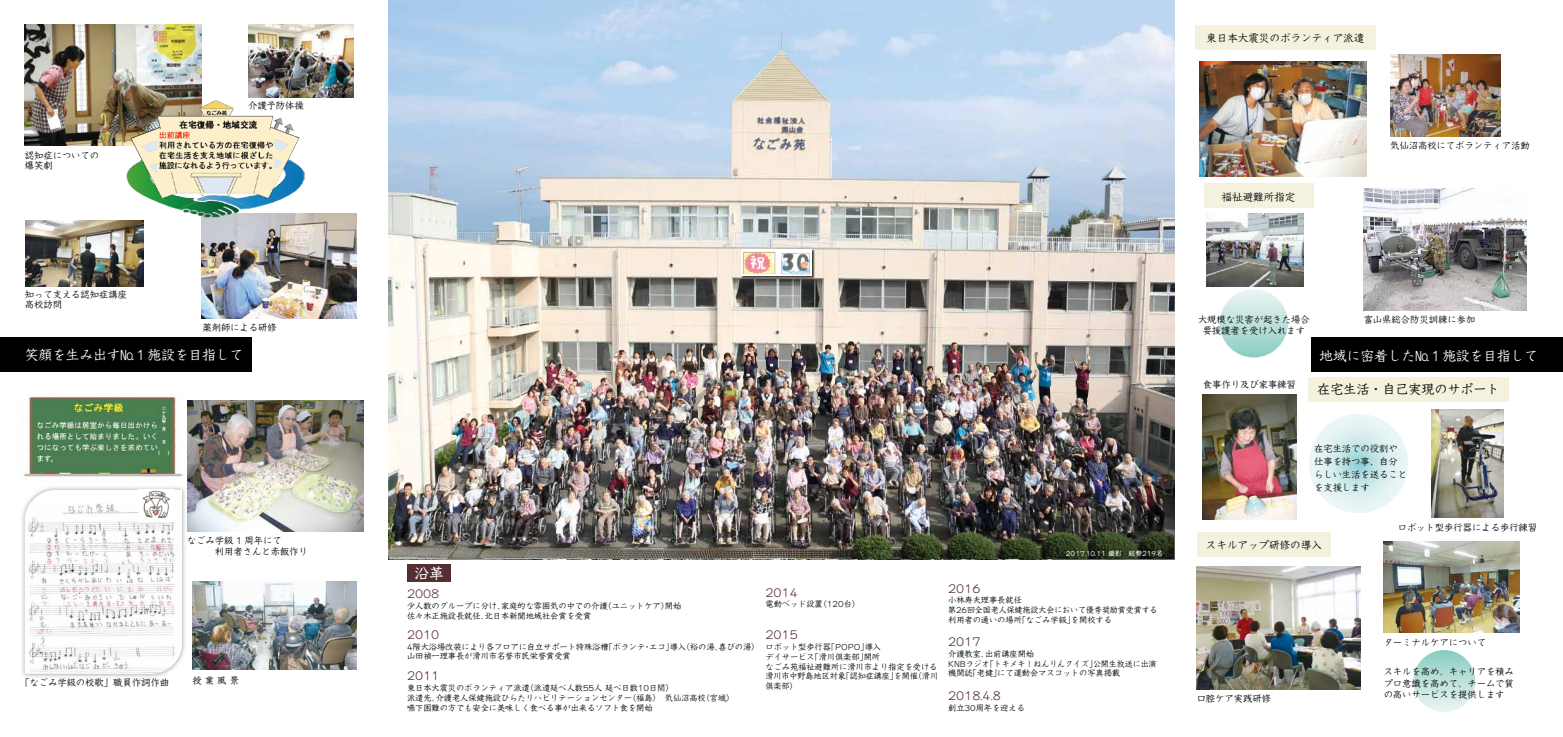
<style>
.page{position:relative;width:1563px;height:737px;background:#fff}
.page>*{position:absolute;margin:0;border:0;box-sizing:border-box;transform-origin:0 0}
.t1{font:500 14.88px "Kyoka ICA Pro";color:#fff}
.t2{font:13.65px "Kyoka ICA Pro";color:#fff}
.t3{font:13.04px "Kyoka ICA Pro";color:#000}
.t4{font:11.81px "Kyoka ICA Pro";color:#552e31}
.t5{font:10.5px "Kyoka ICA Pro";color:#000}
.t6{font:9.28px/10.5px "Kyoka ICA Pro";color:#000}
.t7{font:8.22px/9.7px "Kyoka ICA Pro";color:#000}
.t8{font:500 6.83px "Kyoka ICA Pro";color:#fff}
</style>
<div class="page">
<div style="left:1219px;top:289px;width:69px;height:68px;background:linear-gradient(to bottom,#eef6f6,#8dcdc2);border-radius:34px"></div>
<div style="left:1413px;top:650px;width:62px;height:62px;background:linear-gradient(to bottom,#8bccc0,#eaf5f4);border-radius:31px"></div>
<svg style="left:1309px;top:414px;width:99px;height:99px;background:#d9eeee"></svg>
<img style="left:20px;top:473px;width:194px;height:204px">
<div style="left:407px;top:564px;width:44px;height:17px;background:#552e31"></div>
<img style="left:388px;top:0;width:786px;height:559px">
<img style="left:815px;top:341px;width:34px;height:50px">
<img style="left:738px;top:247px;width:78px;height:33px">
<img style="left:25px;top:25px;width:176px;height:120px">
<img style="left:248px;top:25px;width:106px;height:72px">
<img style="left:202px;top:214px;width:154px;height:105px">
<img style="left:26px;top:221px;width:118px;height:66px">
<div style="left:0;top:337px;width:252px;height:35px;background:#000"></div>
<div style="left:1311px;top:337px;width:252px;height:35px;background:#000"></div>
<div style="left:1196px;top:25px;width:179px;height:25px;background:#f5f1df"></div>
<div style="left:1204px;top:183px;width:109px;height:25px;background:#f5f1df"></div>
<div style="left:1307px;top:376px;width:201px;height:25px;background:#f5f1df"></div>
<div style="left:1196px;top:532px;width:134px;height:24px;background:#f5f1df"></div>
<img style="left:21px;top:395px;width:161px;height:85px">
<img style="left:187px;top:400px;width:176px;height:132px">
<svg style="left:25px;top:490px;width:157px;height:184px"></svg>
<img style="left:25px;top:502px;width:157px;height:171px">
<img style="left:138px;top:489px;width:36px;height:32px">
<img style="left:1390px;top:54px;width:110px;height:83px">
<img style="left:1363px;top:188px;width:163px;height:123px">
<img style="left:1206px;top:214px;width:98px;height:73px">
<img style="left:1431px;top:409px;width:72px;height:108px">
<img style="left:1202px;top:395px;width:94px;height:125px">
<img style="left:1196px;top:567px;width:164px;height:122px">
<img style="left:1383px;top:541px;width:136px;height:91px">
<img style="left:126px;top:100px;width:178px;height:117px">
<img style="left:192px;top:582px;width:164px;height:87px">
<img style="left:1199px;top:61px;width:167px;height:115px">
<p class="t6" style="left:25px;top:149px;width:76px">認知症についての爆笑劇</p>
<p class="t6" style="left:25px;top:288px;width:104px">知って支える認知症講座高校訪問</p>
<p class="t6" style="left:248px;top:99px;width:57px">介護予防体操</p>
<p class="t6" style="left:202px;top:321px;width:76px">薬剤師による研修</p>
<h2 class="t2" style="left:25px;top:344px;width:220px">笑顔を生み出す№１施設を目指して</h2>
<p class="t6" style="left:187px;top:534px;width:122px">なごみ学級 1 周年にて<br>　　　利用者さんと赤飯作り</p>
<p class="t6" style="left:20px;top:676px;width:150px">「なごみ学級の校歌」職員作詞作曲</p>
<p class="t6" style="left:192px;top:673px;width:48px">授業風景</p>
<p class="t5" style="left:1206px;top:30px;width:160px">東日本大震災のボランティア派遣</p>
<p class="t5" style="left:1221px;top:189px;width:75px">福祉避難所指定</p>
<p class="t6" style="left:1390px;top:139px;width:141px">気仙沼高校にてボランティア活動</p>
<p class="t6" style="left:1198px;top:313px;width:113px">大規模な災害が起きた場合</p>
<p class="t6" style="left:1202px;top:324px;width:104px">要援護者を受け入れます</p>
<p class="t6" style="left:1363px;top:313px;width:113px">富山県総合防災訓練に参加</p>
<h2 class="t2" style="left:1319px;top:345px;width:220px">地域に密着した№１施設を目指して</h2>
<p class="t6" style="left:1203px;top:378px;width:95px">食事作り及び家事練習</p>
<h3 class="t3" style="left:1317px;top:379px;width:184px">在宅生活・自己実現のサポート</h3>
<p class="t6" style="left:1314px;top:440px;width:95px;line-height:13px">在宅生活での役割や仕事を持つ事、自分らしい生活を送ることを支援します</p>
<p class="t6" style="left:1397px;top:521px;width:141px">ロボット型歩行器による歩行練習</p>
<p class="t8" style="left:1066px;top:548px;width:99px">2017.10.11 撮影　総勢219名</p>
<p class="t5" style="left:1206px;top:537px;width:117px">スキルアップ研修の導入</p>
<h1 class="t1" style="left:414px;top:561px;width:31px">沿革</h1>
<h3 class="t4" style="left:407px;top:584px;width:34px">2008</h3>
<h3 class="t4" style="left:407px;top:625px;width:34px">2010</h3>
<h3 class="t4" style="left:407px;top:666px;width:34px">2011</h3>
<p class="t7" style="left:485px;top:600px;width:108px;text-indent:-78px">少人数のグループに分け、<br>北日本新聞地域社会賞を受賞</p>
<p class="t7" style="left:603px;top:600px;width:67px">（ユニットケア）</p>
<p class="t7" style="left:501px;top:600px;width:108px">家庭的な雰囲気の中での介護</p>
<p class="t7" style="left:665px;top:600px;width:18px">開始</p>
<p class="t7" style="left:407px;top:610px;width:83px">佐々木正施設長就任、</p>
<p class="t7" style="left:718px;top:640px;width:42px">喜びの湯(</p>
<p class="t7" style="left:649px;top:640px;width:26px">エコ」</p>
<p class="t7" style="left:682px;top:640px;width:42px">（裕の湯、</p>
<p class="t7" style="left:407px;top:640px;width:203px">4階大浴場改装により各フロアに自立サポート特殊浴槽山田禎一理事長が滑川市名誉市民栄誉賞受賞</p>
<p class="t7" style="left:526px;top:682px;width:149px">（派遣延べ人数55人延べ日数10日間(</p>
<p class="t7" style="left:604px;top:640px;width:42px">「ボランテ</p>
<p class="t7" style="left:670px;top:640px;width:18px">導入</p>
<p class="t7" style="left:643px;top:640px;width:10px">・</p>
<p class="t7" style="left:407px;top:682px;width:124px">東日本大震災のボランティア派遣</p>
<p class="t7" style="left:628px;top:692px;width:79px">（福島）　気仙沼高校</p>
<p class="t7" style="left:702px;top:692px;width:34px">（宮城(</p>
<p class="t7" style="left:436px;top:692px;width:198px">介護老人保健施設ひらたリハビリテーションセンター</p>
<p class="t7" style="left:407px;top:692px;width:247px">派遣先、<br>嚥下困難の方でも安全に美味しく食べる事が出来るソフト食を開始</p>
<h3 class="t4" style="left:765px;top:583px;width:34px">2014</h3>
<h3 class="t4" style="left:765px;top:625px;width:34px">2015</h3>
<p class="t7" style="left:819px;top:598px;width:43px">（120台(</p>
<p class="t7" style="left:765px;top:598px;width:59px">電動ベッド設置</p>
<p class="t7" style="left:827px;top:641px;width:43px">「POPO」</p>
<p class="t7" style="left:765px;top:641px;width:67px">ロボット型歩行器</p>
<p class="t7" style="left:864px;top:641px;width:18px">導入</p>
<p class="t7" style="left:810px;top:651px;width:59px">「滑川倶楽部」</p>
<p class="t7" style="left:864px;top:651px;width:18px">開所</p>
<p class="t7" style="left:765px;top:651px;width:51px">デイサービス</p>
<p class="t7" style="left:765px;top:660px;width:173px">なごみ苑福祉避難所に滑川市より指定を受ける</p>
<p class="t7" style="left:914px;top:670px;width:26px">（滑川</p>
<p class="t7" style="left:842px;top:670px;width:58px">「認知症講座」</p>
<p class="t7" style="left:765px;top:670px;width:82px">滑川市中野島地区対象倶楽部(</p>
<p class="t7" style="left:894px;top:670px;width:26px">を開催</p>
<h3 class="t4" style="left:948px;top:579px;width:34px">2016</h3>
<p class="t7" style="left:948px;top:594px;width:75px">小林寿夫理事長就任</p>
<p class="t7" style="left:948px;top:604px;width:211px">第26回全国老人保健施設大会において優秀奨励賞受賞する</p>
<p class="t7" style="left:1071px;top:613px;width:42px">を開校する</p>
<p class="t7" style="left:1018px;top:613px;width:59px">「なごみ学級」</p>
<p class="t7" style="left:948px;top:613px;width:75px">利用者の通いの場所</p>
<p class="t7" style="left:985px;top:648px;width:51px">出前講座開始</p>
<h3 class="t4" style="left:948px;top:631px;width:34px">2017</h3>
<p class="t7" style="left:948px;top:648px;width:42px">介護教室、</p>
<p class="t7" style="left:986px;top:657px;width:113px">「トキメキ！ねんりんクイズ」</p>
<p class="t7" style="left:948px;top:657px;width:43px">KNBラジオ</p>
<p class="t7" style="left:1093px;top:657px;width:65px">公開生放送に出演</p>
<p class="t7" style="left:997px;top:667px;width:124px">にて運動会マスコットの写真掲載</p>
<p class="t7" style="left:968px;top:667px;width:34px">「老健」</p>
<p class="t7" style="left:948px;top:667px;width:26px">機関誌</p>
<h3 class="t4" style="left:948px;top:686px;width:54px">2018.4.8</h3>
<p class="t7" style="left:948px;top:702px;width:78px">創立30周年を迎える</p>
<p class="t6" style="left:1196px;top:692px;width:76px">口腔ケア実践研修</p>
<p class="t6" style="left:1383px;top:636px;width:104px">ターミナルケアについて</p>
<p class="t6" style="left:1383px;top:664px;width:132px;line-height:11.8px;text-align:justify">スキルを高め、キャリアを積みプロ意識を高めて、チームで質の高いサービスを提供します</p>
</div>
